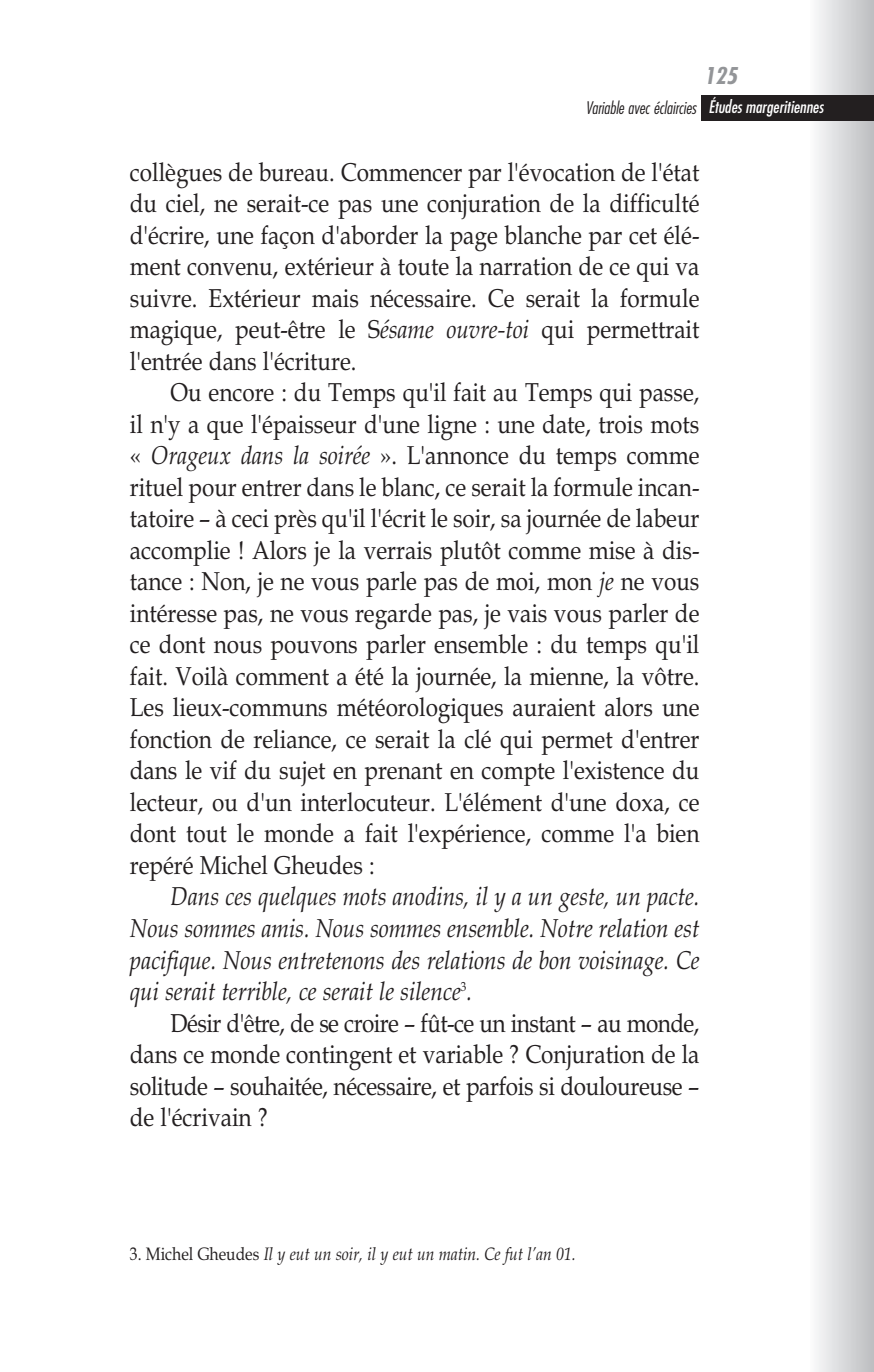
<style>
.page{position:relative;width:874px;height:1372px;background:#fff}
.page>*{position:absolute;margin:0;border:0;box-sizing:border-box;transform-origin:0 0}
.t1{font:25.88px/31.5px "Book Antiqua";color:#231f20;text-align:justify;scale:.87 1}
.t2{font:italic 25.88px/31.5px "Book Antiqua";color:#231f20;text-align:justify;scale:.87 1}
.t3{font:italic 700 condensed 22.5px "Futura";color:#939598}
.t4{font:italic 18px "Book Antiqua";color:#231f20;scale:.87 1}
.t5{font:italic 300 condensed 16.88px "Futura";color:#231f20}
.s1{font-weight:400;color:#fff}
.s2{font-style:italic}
.s3{font-style:normal}
</style>
<div class="page">
<div style="left:810px;top:0;width:64px;height:1371px;background:linear-gradient(to right,#fafbfb,#bdbec1)"></div>
<div style="left:702px;top:96px;width:172px;height:25px;background:#231f20"></div>
<p class="t3" style="left:704px;top:66px;width:35px">125</p>
<p class="t5" style="left:585px;top:100px;width:239px">Variable avec éclaircies <span class="s1">Études margeritiennes</span></p>
<p class="t1" style="left:130px;top:156px;width:656px">collègues de bureau. Commencer par l'évocation de l'état du ciel, ne serait-ce pas une conjuration de la difficulté d'écrire, une façon d'aborder la page blanche par cet élé&shy;ment convenu, extérieur à toute la narration de ce qui va suivre. Extérieur mais nécessaire. Ce serait la formule magique, peut-être le S<span class="s2">ésame ouvre-toi</span> qui permettrait l'entrée dans l'écriture.</p>
<p class="t1" style="left:130px;top:376px;width:656px;text-indent:41px">Ou encore : du Temps qu'il fait au Temps qui passe, il n'y a que l'épaisseur d'une ligne : une date, trois mots « <span class="s2">Orageux dans la soirée</span> ». L'annonce du temps comme rituel pour entrer dans le blanc, ce serait la formule incan&shy;tatoire – à ceci près qu'il l'écrit le soir, sa journée de labeur accomplie ! Alors je la verrais plutôt comme mise à dis&shy;tance : Non, je ne vous parle pas de moi, mon <span class="s2">je</span> ne vous intéresse pas, ne vous regarde pas, je vais vous parler de ce dont nous pouvons parler ensemble : du temps qu'il fait. Voilà comment a été la journée, la mienne, la vôtre.<br>Les lieux-communs météorologiques auraient alors une fonction de reliance, ce serait la clé qui permet d'entrer dans le vif du sujet en prenant en compte l'existence du lecteur, ou d'un interlocuteur. L'élément d'une doxa, ce dont tout le monde a fait l'expérience, comme l'a bien repéré Michel Gheudes :</p>
<p class="t2" style="left:130px;top:880px;width:656px;text-indent:41px">Dans ces quelques mots anodins, il y a un geste, un pacte.<br>Nous sommes amis. Nous sommes ensemble. Notre relation est pacifique. Nous entretenons des relations de bon voisinage. Ce qui serait terrible, ce serait le silence<sup>3</sup>.</p>
<p class="t1" style="left:130px;top:1006px;width:656px;text-indent:41px">Désir d'être, de se croire – fût-ce un instant – au monde, dans ce monde contingent et variable ? Conjuration de la solitude – souhaitée, nécessaire, et parfois si douloureuse – de l'écrivain ?</p>
<p class="t4" style="left:130px;top:1242px;width:514px"><span class="s3">3. Michel Gheudes</span> Il y eut un soir, il y eut un matin. Ce fut l’an 01.</p>
</div>
